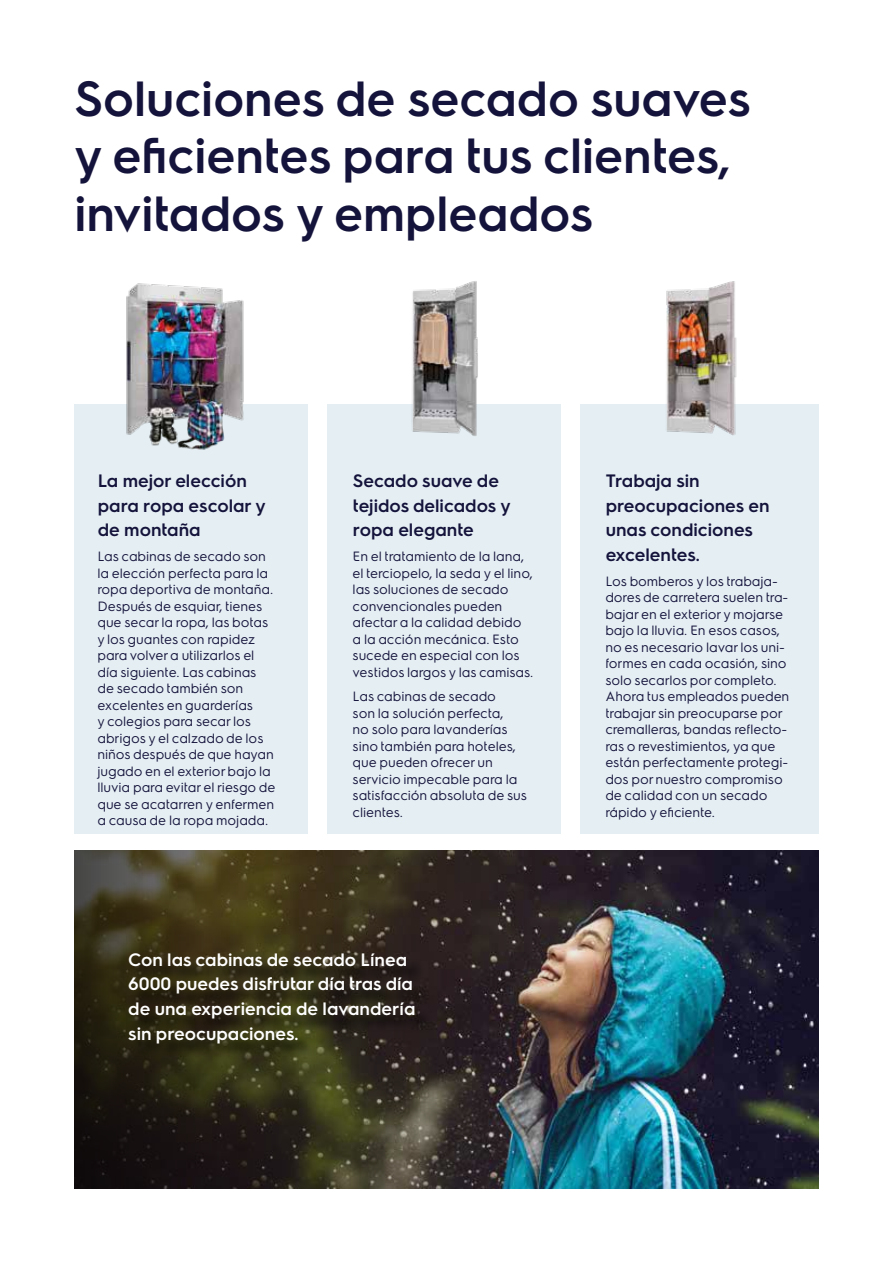
<style>
.page{position:relative;width:893px;height:1263px;background:#fff}
.page>*{position:absolute;margin:0;border:0;box-sizing:border-box;transform-origin:0 0}
.t1{font:600 49.5px/57.8px "Electrolux Sans";color:#14133b}
.t2{font:600 18px/24.8px "Electrolux Sans";color:#14133b}
.t3{font:600 18px/24.8px "Electrolux Sans";color:#fff}
.t4{font:13.5px/16.5px "Electrolux Sans";color:#14133b}
</style>
<div class="page">
<img style="left:74px;top:850px;width:745px;height:338px">
<div style="left:74px;top:403px;width:234px;height:430px;background:#e5eef3"></div>
<div style="left:327px;top:403px;width:234px;height:430px;background:#e5eef3"></div>
<div style="left:580px;top:403px;width:238px;height:430px;background:#e5eef3"></div>
<img style="left:119px;top:283px;width:134px;height:167px">
<img style="left:405px;top:281px;width:83px;height:155px">
<img style="left:658px;top:281px;width:83px;height:155px">
<div style="left:131px;top:955px;width:302px;height:106px;background:#000;opacity:.75"></div>
<h1 class="t1" style="left:74px;top:66px;width:678px">Soluciones de secado suaves y eficientes para tus clientes, invitados y empleados</h1>
<h2 class="t2" style="left:98px;top:467px;width:169px">La mejor elección para ropa escolar y de montaña</h2>
<p class="t4" style="left:98px;top:547px;width:179px">Las cabinas de secado son la elección perfecta para la ropa deportiva de montaña.<br>Después de esquiar, tienes que secar la ropa, las botas y los guantes con rapidez para volver a utilizarlos el día siguiente. Las cabinas de secado también son excelentes en guarderías<br>y colegios para secar los abrigos y el calzado de los niños después de que hayan jugado en el exterior bajo la lluvia para evitar el riesgo de que se acatarren y enfermen a causa de la ropa mojada.</p>
<h2 class="t2" style="left:353px;top:467px;width:159px">Secado suave de tejidos delicados y ropa elegante</h2>
<p class="t4" style="left:353px;top:547px;width:182px">En el tratamiento de la lana, el terciopelo, la seda y el lino, las soluciones de secado convencionales pueden afectar a la calidad debido a la acción mecánica. Esto sucede en especial con los vestidos largos y las camisas.</p>
<p class="t4" style="left:353px;top:688px;width:176px">Las cabinas de secado<br>son la solución perfecta,<br>no solo para lavanderías sino también para hoteles, que pueden ofrecer un servicio impecable para la satisfacción absoluta de sus clientes.</p>
<h2 class="t3" style="left:128px;top:946px;width:289px">Con las cabinas de secado Línea<br>6000 puedes disfrutar día tras día de una experiencia de lavandería sin preocupaciones.</h2>
<h2 class="t2" style="left:606px;top:467px;width:165px">Trabaja sin preocupaciones en unas condiciones excelentes.</h2>
<p class="t4" style="left:606px;top:572px;width:185px">Los bomberos y los trabaja&shy;dores de carretera suelen tra&shy;bajar en el exterior y mojarse bajo la lluvia. En esos casos, no es necesario lavar los uni&shy;formes en cada ocasión, sino solo secarlos por completo.<br>Ahora tus empleados pueden trabajar sin preocuparse por cremalleras, bandas reflecto&shy;ras o revestimientos, ya que están perfectamente protegi&shy;dos por nuestro compromiso de calidad con un secado rápido y eficiente.</p>
</div>
